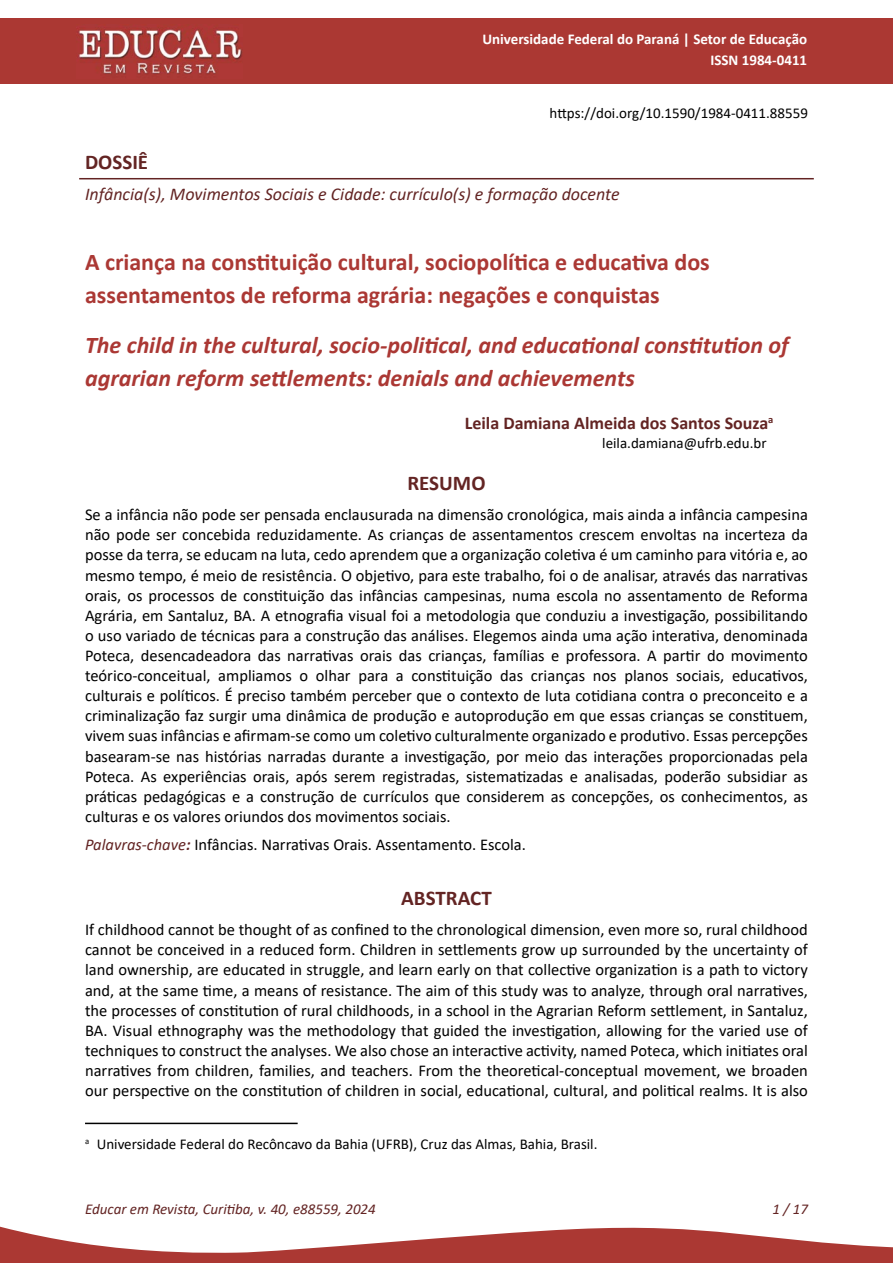
<style>
.page{position:relative;width:893px;height:1263px;background:#fff}
.page>*{position:absolute;margin:0;border:0;box-sizing:border-box;transform-origin:0 0}
._5-TÍTULO_ARTIGO_idiomas_secundários{font:italic 700 24px/33px "Calibri";color:#ab3834}
._4-TÍTULO_ARTIGO_idioma_principal{font:700 24px/33px "Calibri";color:#ab3834}
._11-TÍTULO_ABSTRACT{font:700 21px "Calibri";color:#632423}
._2-GÊNERO__Artigo_Dossiê{font:700 21px "Calibri";color:#632423}
._10-TÍTULO_RESUMO{font:700 21px "Calibri";color:#632423}
._3-TÍTULO_DOSSIÊ{font:italic 18px "Calibri";color:#632423}
._6-AUTOR_nome{font:700 18px "Calibri";color:#632423}
._12-TEXTO_RESUMO_ABSTRACT{font:16.5px/20.1px "Calibri";color:#000;text-align:justify}
._13-PALAVRAS-CHAVE_KEYWORDS{font:16.5px "Calibri";color:#000}
._17-NOTA_RODAPÉ{font:15px "Calibri";color:#000}
.t1{font:700 15px "Calibri";color:#fff}
.t2{font:italic 15px "Calibri";color:#632423}
._1-DOI_primeira_pág{font:15px "Calibri";color:#000}
._7-AUTOR_e-mail{font:15px "Calibri";color:#000}
.s1{font-style:italic;color:#632423}
.s2{font-weight:700;font-style:italic;color:#632423}
</style>
<div class="page">
<div style="left:0;top:18px;width:893px;height:66px;background:#ab3833"></div>
<svg style="left:0;top:1226px;width:893px;height:37px"></svg>
<hr style="left:79px;top:178px;width:735px;height:1px;background:#632423">
<img style="left:78px;top:29px;width:165px;height:45px">
<hr style="left:85px;top:1123px;width:213px;height:1px;background:#000">
<p class="t1" style="left:482px;top:28px;width:326px">Universidade Federal do Paraná | Setor de Educação</p>
<p class="t1" style="left:710px;top:49px;width:98px">ISSN 1984-0411</p>
<p class="_1-DOI_primeira_pág" style="left:550px;top:102px;width:260px">https://doi.org/10.1590/1984-0411.88559</p>
<p class="_2-GÊNERO__Artigo_Dossiê" style="left:85px;top:147px;width:65px">DOSSIÊ</p>
<p class="_3-TÍTULO_DOSSIÊ" style="left:85px;top:181px;width:536px">Infância(s), Movimentos Sociais e Cidade: currículo(s) e formação docente</p>
<p class="_4-TÍTULO_ARTIGO_idioma_principal" style="left:85px;top:245px;width:626px">A criança na constituição cultural, sociopolítica e educativa dos assentamentos de reforma agrária: negações e conquistas</p>
<p class="_5-TÍTULO_ARTIGO_idiomas_secundários" style="left:85px;top:327px;width:705px">The child in the cultural, socio-political, and educational constitution of agrarian reform settlements: denials and achievements</p>
<p class="_6-AUTOR_nome" style="left:465px;top:410px;width:310px">Leila Damiana Almeida dos Santos Souza<sup>a</sup></p>
<p class="_7-AUTOR_e-mail" style="left:602px;top:433px;width:166px">leila.damiana@ufrb.edu.br</p>
<p class="_10-TÍTULO_RESUMO" style="left:407px;top:468px;width:80px">RESUMO</p>
<p class="_12-TEXTO_RESUMO_ABSTRACT" style="left:85px;top:504px;width:724px">Se a infância não pode ser pensada enclausurada na dimensão cronológica, mais ainda a infância campesina não pode ser concebida reduzidamente. As crianças de assentamentos crescem envoltas na incerteza da posse da terra, se educam na luta, cedo aprendem que a organização coletiva é um caminho para vitória e, ao mesmo tempo, é meio de resistência. O objetivo, para este trabalho, foi o de analisar, através das narrativas orais, os processos de constituição das infâncias campesinas, numa escola no assentamento de Reforma Agrária, em Santaluz, BA. A etnografia visual foi a metodologia que conduziu a investigação, possibilitando o uso variado de técnicas para a construção das análises. Elegemos ainda uma ação interativa, denominada Poteca, desencadeadora das narrativas orais das crianças, famílias e professora. A partir do movimento teórico-conceitual, ampliamos o olhar para a constituição das crianças nos planos sociais, educativos, culturais e políticos. É preciso também perceber que o contexto de luta cotidiana contra o preconceito e a criminalização faz surgir uma dinâmica de produção e autoprodução em que essas crianças se constituem, vivem suas infâncias e afirmam-se como um coletivo culturalmente organizado e produtivo. Essas percepções basearam-se nas histórias narradas durante a investigação, por meio das interações proporcionadas pela Poteca. As experiências orais, após serem registradas, sistematizadas e analisadas, poderão subsidiar as práticas pedagógicas e a construção de currículos que considerem as concepções, os conhecimentos, as culturas e os valores oriundos dos movimentos sociais.</p>
<p class="_13-PALAVRAS-CHAVE_KEYWORDS" style="left:85px;top:833px;width:442px"><span class="s1">Palavras-chave</span><span class="s2">:</span> Infâncias. Narrativas Orais. Assentamento. Escola.</p>
<p class="_11-TÍTULO_ABSTRACT" style="left:401px;top:883px;width:92px">ABSTRACT</p>
<p class="_12-TEXTO_RESUMO_ABSTRACT" style="left:85px;top:919px;width:724px">If childhood cannot be thought of as confined to the chronological dimension, even more so, rural childhood cannot be conceived in a reduced form. Children in settlements grow up surrounded by the uncertainty of land ownership, are educated in struggle, and learn early on that collective organization is a path to victory and, at the same time, a means of resistance. The aim of this study was to analyze, through oral narratives, the processes of constitution of rural childhoods, in a school in the Agrarian Reform settlement, in Santaluz, BA. Visual ethnography was the methodology that guided the investigation, allowing for the varied use of techniques to construct the analyses. We also chose an interactive activity, named Poteca, which initiates oral narratives from children, families, and teachers. From the theoretical-conceptual movement, we broaden our perspective on the constitution of children in social, educational, cultural, and political realms. It is also</p>
<p class="_17-NOTA_RODAPÉ" style="left:85px;top:1133px;width:514px"><sup>a</sup> Universidade Federal do Recôncavo da Bahia (UFRB), Cruz das Almas, Bahia, Brasil.</p>
<p class="t2" style="left:85px;top:1198px;width:292px">Educar em Revista, Curitiba, v. 40, e88559, 2024</p>
<p class="t2" style="left:772px;top:1198px;width:37px">1 / 17</p>
</div>
